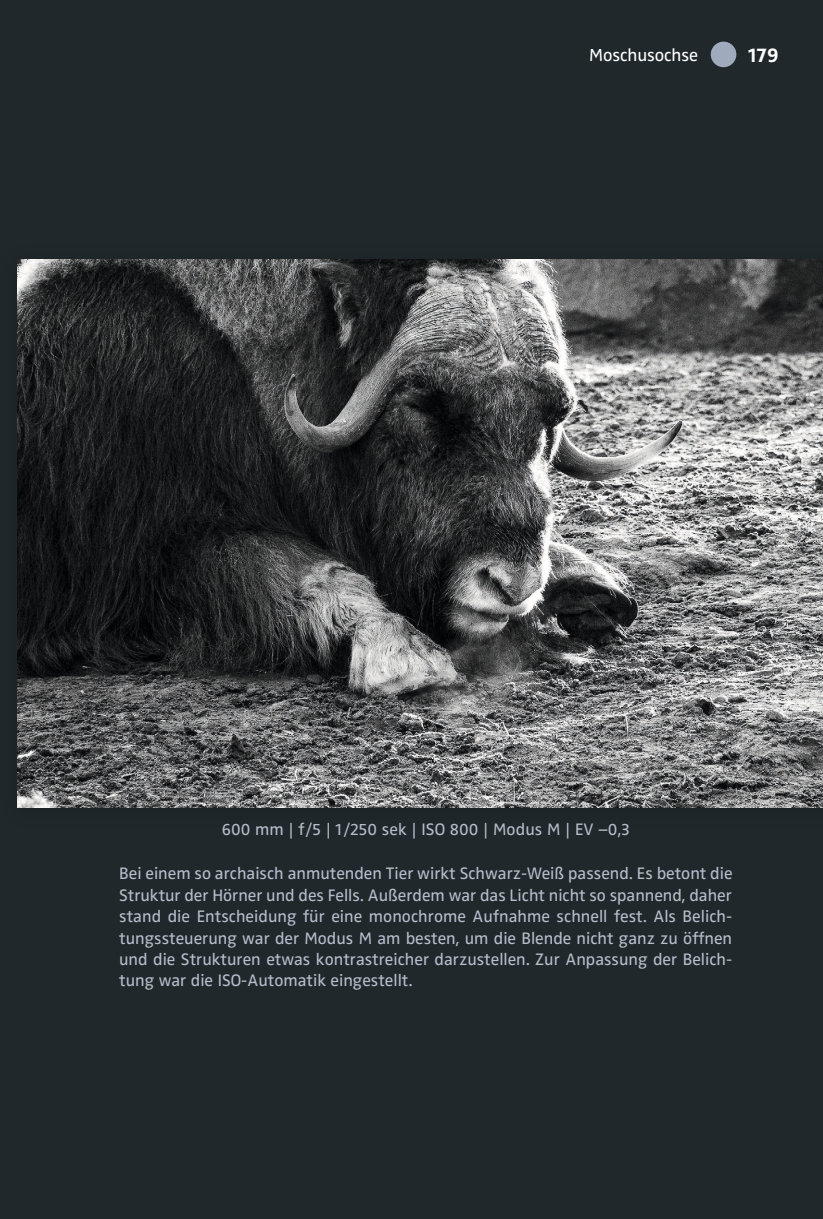
<style>
.page{position:relative;width:823px;height:1219px;background:#fff}
.page>*{position:absolute;margin:0;border:0;box-sizing:border-box;transform-origin:0 0}
.t1{font:700 20.8px "Zwo Pro";color:#fff}
.t2{font:18px "Zwo Pro";letter-spacing:-.005em;color:#fff}
.t3{font:17.2px/21.4px "Zwo Pro";color:#b6bdcb;text-align:justify}
</style>
<div class="page">
<div style="left:0;top:0;width:822px;height:1219px;background:#20282b"></div>
<div style="left:710px;top:42px;width:26px;height:25px;background:#9faabc;border-radius:50%"></div>
<img style="left:17px;top:260px;width:805px;height:548px">
<p class="t2" style="left:589px;top:44px;width:110px">Moschusochse</p>
<p class="t1" style="left:747px;top:42px;width:32px">179</p>
<p class="t3" style="left:221px;top:819px;width:409px">600 mm | f/5 | 1/250 sek | ISO 800 | Modus M | EV –0,3</p>
<p class="t3" style="left:119px;top:863px;width:614px">Bei einem so archaisch anmutenden Tier wirkt Schwarz-Weiß passend. Es betont die Struktur der Hörner und des Fells. Außerdem war das Licht nicht so spannend, daher stand die Entscheidung für eine monochrome Aufnahme schnell fest. Als Belich&shy;tungssteuerung war der Modus M am besten, um die Blende nicht ganz zu öffnen und die Strukturen etwas kontrastreicher darzustellen. Zur Anpassung der Belich&shy;tung war die ISO-Automatik eingestellt.</p>
</div>
